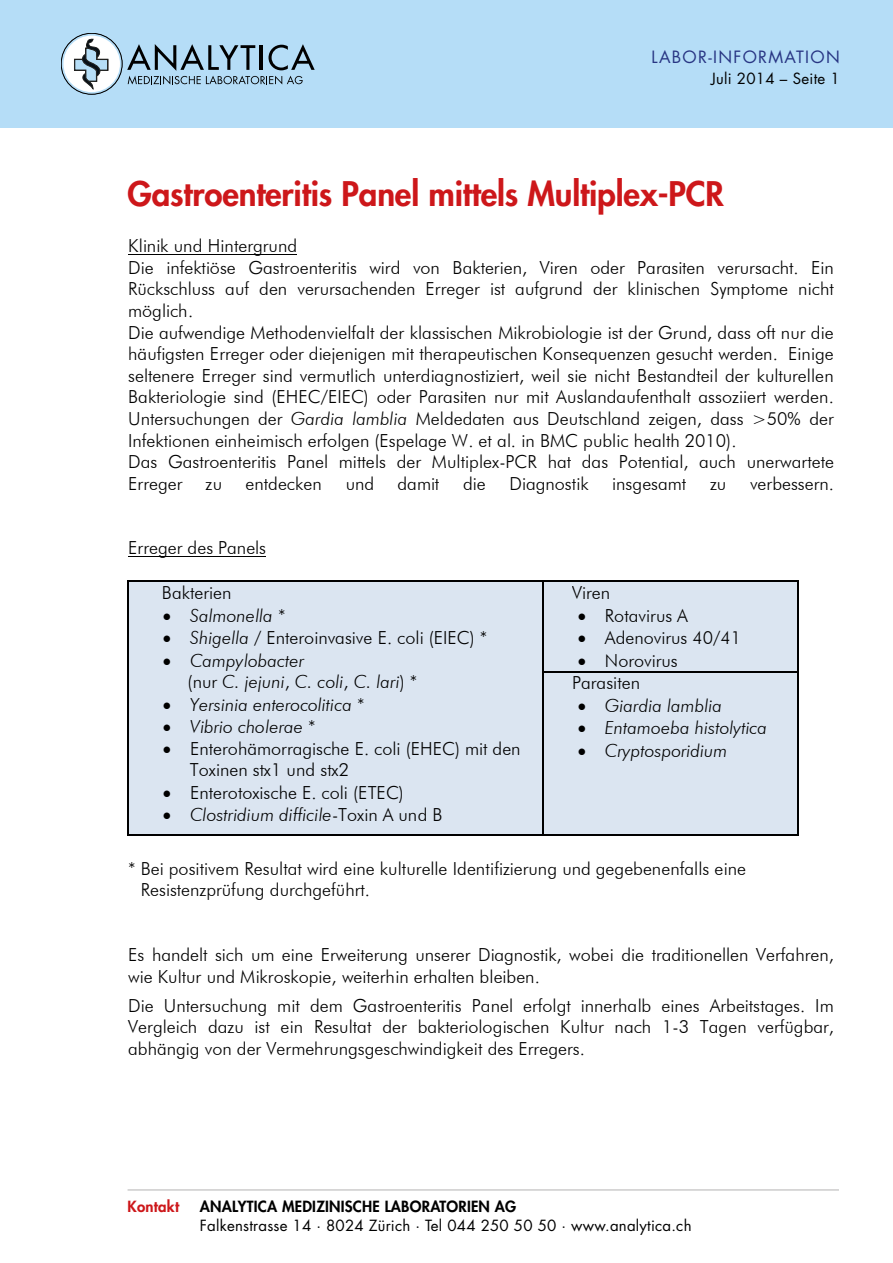
<style>
.page{position:relative;width:893px;height:1263px;background:#fff}
.page>*{position:absolute;margin:0;border:0;box-sizing:border-box;transform-origin:0 0}
.t1{font:800 33px "Futura Std";letter-spacing:-.005em;color:#cd171a}
.t2{font:300 18px/21.6px "Futura BT";color:#000}
.t3{font:italic 300 18px/21.3px "Futura BT";color:#000}
.t4{font:16.5px "Futura Std";letter-spacing:.08em;color:#283583}
.t5{font:15px "Futura Std";letter-spacing:.015em;color:#000}
.t6{font:800 15px "Futura Std";letter-spacing:.015em;color:#000}
.t7{font:800 15px "Futura Std";letter-spacing:.015em;color:#cd171a}
.s1{font-style:italic}
.s2{font-style:normal}
</style>
<div class="page">
<hr style="left:128px;top:1189px;width:711px;height:1px;background:#b3b2b2">
<div style="left:0;top:0;width:893px;height:128px;background:#b5ddf7"></div>
<svg style="left:127px;top:44px;width:188px;height:40px"></svg>
<svg style="left:62px;top:34px;width:59px;height:59px"></svg>
<div style="left:61px;top:33px;width:61px;height:61px;border:2px solid #b5ddf7;border-radius:50%"></div>
<svg style="left:74px;top:39px;width:34px;height:50px"></svg>
<div style="left:61px;top:33px;width:61px;height:61px;border:1px solid #000;border-radius:50%"></div>
<hr style="left:128px;top:254px;width:169px;height:1px;background:#000">
<hr style="left:128px;top:556px;width:138px;height:1px;background:#000">
<div style="left:129px;top:582px;width:413px;height:253px;background:#dbe5f1"></div>
<div style="left:544px;top:582px;width:253px;height:89px;background:#dbe5f1"></div>
<hr style="left:129px;top:580px;width:413px;height:2px;background:#000">
<hr style="left:544px;top:580px;width:253px;height:2px;background:#000">
<hr style="left:128px;top:582px;width:1px;height:89px;background:#000">
<hr style="left:542px;top:582px;width:2px;height:89px;background:#000">
<hr style="left:797px;top:582px;width:2px;height:89px;background:#000">
<div style="left:544px;top:672px;width:253px;height:163px;background:#dbe5f1"></div>
<hr style="left:544px;top:671px;width:253px;height:1px;background:#000">
<hr style="left:128px;top:672px;width:1px;height:163px;background:#000">
<hr style="left:129px;top:835px;width:413px;height:1px;background:#000">
<hr style="left:542px;top:672px;width:2px;height:163px;background:#000">
<hr style="left:544px;top:835px;width:253px;height:1px;background:#000">
<hr style="left:797px;top:672px;width:2px;height:163px;background:#000">
<p class="t4" style="left:652px;top:47px;width:190px">LABOR-INFORMATION</p>
<p class="t5" style="left:711px;top:69px;width:130px">Juli 2014 – Seite 1</p>
<h1 class="t1" style="left:128px;top:173px;width:598px">Gastroenteritis Panel mittels Multiplex-PCR</h1>
<p class="t2" style="left:128px;top:235px;width:707px">Klinik und Hintergrund<br>Die infektiöse Gastroenteritis wird von Bakterien, Viren oder Parasiten verursacht. Ein Rückschluss auf den verursachenden Erreger ist aufgrund der klinischen Symptome nicht möglich.<br>Die aufwendige Methodenvielfalt der klassischen Mikrobiologie ist der Grund, dass oft nur die häufigsten Erreger oder diejenigen mit therapeutischen Konsequenzen gesucht werden. Einige seltenere Erreger sind vermutlich unterdiagnostiziert, weil sie nicht Bestandteil der kulturellen Bakteriologie sind (EHEC/EIEC) oder Parasiten nur mit Auslandaufenthalt assoziiert werden.<br>Untersuchungen der <span class="s1">Gardia lamblia</span> Meldedaten aus Deutschland zeigen, dass &gt;50% der Infektionen einheimisch erfolgen (Espelage W. et al. in BMC public health 2010).<br>Das Gastroenteritis Panel mittels der Multiplex-PCR hat das Potential, auch unerwartete Erreger</p>
<p class="t2" style="left:206px;top:472px;width:18px">zu</p>
<p class="t2" style="left:246px;top:472px;width:78px">entdecken</p>
<p class="t2" style="left:346px;top:472px;width:30px">und</p>
<p class="t2" style="left:398px;top:472px;width:43px">damit</p>
<p class="t2" style="left:463px;top:472px;width:24px">die</p>
<p class="t2" style="left:509px;top:472px;width:81px">Diagnostik</p>
<p class="t2" style="left:612px;top:472px;width:76px">insgesamt</p>
<p class="t2" style="left:710px;top:472px;width:18px">zu</p>
<p class="t2" style="left:750px;top:472px;width:86px">verbessern.</p>
<p class="t2" style="left:128px;top:537px;width:139px">Erreger des Panels</p>
<p class="t2" style="left:162px;top:582px;width:71px">Bakterien</p>
<p class="t3" style="left:163px;top:604px;width:124px">• Salmonella <span class="s2">*</span></p>
<p class="t2" style="left:163px;top:627px;width:326px">• <span class="s1">Shigella</span> / Enteroinvasive E. coli (EIEC) *</p>
<p class="t3" style="left:188px;top:649px;width:231px;text-indent:-25px">• Campylobacter<br><span class="s2">(nur</span> C. jejuni<span class="s2">,</span> C. coli<span class="s2">,</span> C. lari<span class="s2">) *</span></p>
<p class="t3" style="left:163px;top:693px;width:203px">• Yersinia enterocolitica <span class="s2">*</span></p>
<p class="t3" style="left:163px;top:716px;width:154px">• Vibrio cholerae <span class="s2">*</span></p>
<p class="t2" style="left:190px;top:738px;width:332px;text-indent:-27px">• Enterohämorragische E. coli (EHEC) mit den<br>Toxinen stx1 und stx2</p>
<p class="t2" style="left:163px;top:782px;width:242px">• Enterotoxische E. coli (ETEC)</p>
<p class="t3" style="left:163px;top:804px;width:281px">• Clostridium difficile<span class="s2">-Toxin A und B</span></p>
<p class="t2" style="left:572px;top:582px;width:40px">Viren</p>
<p class="t2" style="left:578px;top:604px;width:112px">• Rotavirus A</p>
<p class="t2" style="left:578px;top:627px;width:165px">• Adenovirus 40/41</p>
<p class="t2" style="left:572px;top:649px;width:107px;line-height:22.6px;text-indent:6px">• Norovirus<br>Parasiten</p>
<p class="t3" style="left:578px;top:695px;width:146px">• Giardia lamblia</p>
<p class="t3" style="left:578px;top:717px;width:191px">• Entamoeba histolytica</p>
<p class="t3" style="left:578px;top:739px;width:151px">• Cryptosporidium</p>
<p class="t2" style="left:141px;top:857px;width:607px;text-indent:-13px">* Bei positivem Resultat wird eine kulturelle Identifizierung und gegebenenfalls eine<br>Resistenzprüfung durchgeführt.</p>
<p class="t2" style="left:128px;top:944px;width:707px">Es handelt sich um eine Erweiterung unserer Diagnostik, wobei die traditionellen Verfahren, wie Kultur und Mikroskopie, weiterhin erhalten bleiben.</p>
<p class="t2" style="left:128px;top:995px;width:707px;text-align:justify">Die Untersuchung mit dem Gastroenteritis Panel erfolgt innerhalb eines Arbeitstages. Im Vergleich dazu ist ein Resultat der bakteriologischen Kultur nach 1-3 Tagen verfügbar, abhängig von der Vermehrungsgeschwindigkeit des Erregers.</p>
<p class="t7" style="left:128px;top:1196px;width:53px">Kontakt</p>
<p class="t6" style="left:200px;top:1196px;width:318px">ANALYTICA MEDIZINISCHE LABORATORIEN AG</p>
<p class="t5" style="left:200px;top:1216px;width:493px">Falkenstrasse 14 · 8024 Zürich · Tel 044 250 50 50 · www.analytica.ch</p>
</div>
